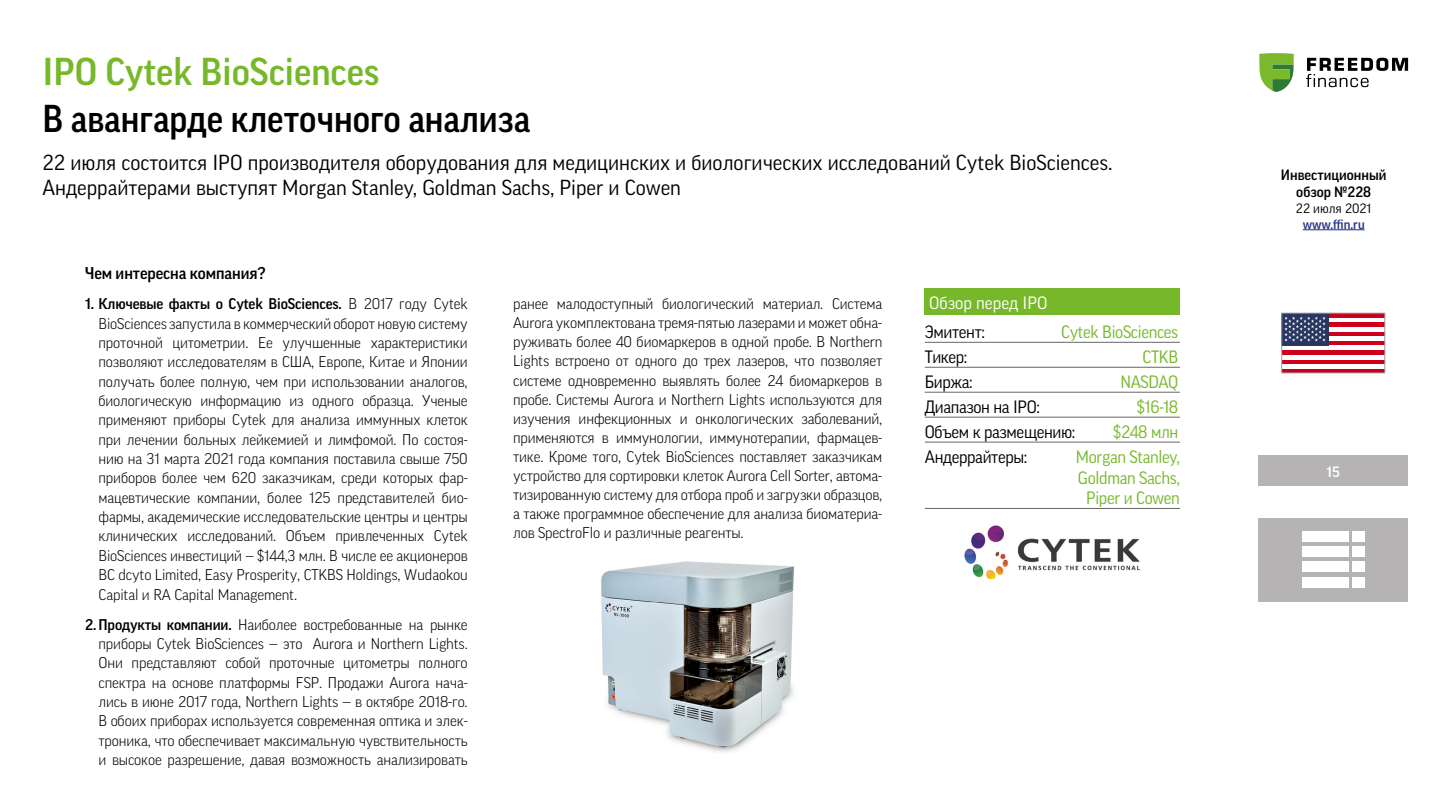
<style>
.page{position:relative;width:1440px;height:810px;background:#fff}
.page>*{position:absolute;margin:0;border:0;box-sizing:border-box;transform-origin:0 0}
.t1{font:500 37.5px "Good Pro";color:#000;scale:.95 1}
.t2{font:500 37.5px "Good Pro";color:#76b82a}
.t3{font:21px/25.2px "Good Pro";color:#000}
.t4{font:17.25px/20.7px "Good Pro";letter-spacing:-.02em;color:#76b82a;text-align:right}
.t5{font:17.25px "Good Pro";letter-spacing:-.02em;color:#000}
.t6{font:17.25px "Good Pro";color:#fff}
.t7{font:500 16.5px "Good Pro";letter-spacing:-.005em;color:#000}
.t8{font:300 15px/19.4px "Good Pro";letter-spacing:-.01em;color:#000;text-align:justify}
.t9{font:500 14.48px/17.4px "Good Pro";color:#000;text-align:center}
.t10{font:500 14.48px "Good Pro";color:#fff}
.t11{font:500 13.05px "Good Pro";color:#283583}
.t12{font:13.05px "Good Pro";color:#000}
.s1{font-weight:500}
</style>
<div class="page">
<hr style="left:1303px;top:229px;width:62px;height:1px;background:#283583">
<div style="left:1258px;top:456px;width:150px;height:30px;background:#b5b3b3"></div>
<div style="left:1259px;top:518px;width:149px;height:83px;background:#b5b3b3"></div>
<div style="left:1302px;top:531px;width:46px;height:11px;background:#fff"></div>
<div style="left:1352px;top:531px;width:13px;height:11px;background:#fff"></div>
<div style="left:1302px;top:547px;width:46px;height:10px;background:#fff"></div>
<div style="left:1352px;top:547px;width:13px;height:10px;background:#fff"></div>
<div style="left:1302px;top:562px;width:46px;height:10px;background:#fff"></div>
<div style="left:1352px;top:562px;width:13px;height:10px;background:#fff"></div>
<div style="left:1302px;top:577px;width:46px;height:11px;background:#fff"></div>
<div style="left:1352px;top:577px;width:13px;height:11px;background:#fff"></div>
<svg style="left:1259px;top:53px;width:35px;height:39px"></svg>
<svg style="left:1306px;top:58px;width:102px;height:29px"></svg>
<div style="left:1282px;top:368px;width:103px;height:5px;background:#cc001c"></div>
<div style="left:1282px;top:359px;width:103px;height:5px;background:#cc001c"></div>
<div style="left:1282px;top:350px;width:103px;height:5px;background:#cc001c"></div>
<hr style="left:1282px;top:341px;width:103px;height:4px;background:#cc001c">
<hr style="left:1282px;top:332px;width:103px;height:4px;background:#cc001c">
<div style="left:1282px;top:322px;width:103px;height:5px;background:#cc001c"></div>
<div style="left:1282px;top:313px;width:103px;height:5px;background:#cc001c"></div>
<div style="left:1282px;top:313px;width:47px;height:32px;background:#293661"></div>
<svg style="left:1284px;top:316px;width:42px;height:26px"></svg>
<div style="left:1282px;top:313px;width:103px;height:60px;border:1px solid #9d9d9c"></div>
<hr style="left:925px;top:342px;width:255px;height:1px;background:#666">
<hr style="left:925px;top:367px;width:255px;height:1px;background:#666">
<hr style="left:925px;top:392px;width:255px;height:1px;background:#666">
<hr style="left:925px;top:417px;width:255px;height:1px;background:#666">
<hr style="left:925px;top:442px;width:255px;height:1px;background:#666">
<hr style="left:925px;top:508px;width:255px;height:1px;background:#666">
<div style="left:925px;top:288px;width:255px;height:27px;background:#76b82a"></div>
<img style="left:601px;top:561px;width:193px;height:192px">
<img style="left:965px;top:526px;width:175px;height:53px">
<h1 class="t2" style="left:43px;top:50px;width:339px">IPO Cytek BioSciences</h1>
<h1 class="t1" style="left:43px;top:97px;width:515px">В авангарде клеточного анализа</h1>
<h2 class="t3" style="left:43px;top:150px;width:1071px">22 июля состоится IPO производителя оборудования для медицинских и биологических исследований Cytek BioSciences.<br>Андеррайтерами выступят Morgan Stanley, Goldman Sachs, Piper и Cowen</h2>
<p class="t7" style="left:85px;top:264px;width:182px">Чем интересна компания?</p>
<p class="t8" style="left:99px;top:294px;width:371px;text-indent:-14px"><span class="s1">1. Ключевые факты о Cytek BioSciences.</span> В 2017 году Cytek BioSciences запустила в коммерческий оборот новую систему проточной цитометрии. Ее улучшенные характеристики позволяют исследователям в США, Европе, Китае и Японии получать более полную, чем при использовании аналогов, биологическую информацию из одного образца. Ученые применяют приборы Cytek для анализа иммунных клеток при лечении больных лейкемией и лимфомой. По состоя&shy;нию на 31 марта 2021 года компания поставила свыше 750 приборов более чем 620 заказчикам, среди которых фар&shy;мацевтические компании, более 125 представителей био&shy;фармы, академические исследовательские центры и центры клинических исследований. Объем привлеченных Cytek BioSciences инвестиций — $144,3 млн. В числе ее акционеров BC dcyto Limited, Easy Prosperity, CTKBS Holdings, Wudaokou Capital и RA Capital Management.</p>
<p class="t8" style="left:99px;top:614px;width:371px;text-indent:-14px"><span class="s1">2.Продукты компании.</span> Наиболее востребованные на рынке приборы Cytek BioSciences — это Aurora и Northern Lights.<br>Они представляют собой проточные цитометры полного спектра на основе платформы FSP. Продажи Aurora нача&shy;лись в июне 2017 года, Northern Lights — в октябре 2018-го.<br>В обоих приборах используется современная оптика и элек&shy;троника, что обеспечивает максимальную чувствительность и высокое разрешение, давая возможность анализировать</p>
<p class="t8" style="left:513px;top:294px;width:371px;line-height:19px">ранее малодоступный биологический материал. Система Aurora укомплектована тремя-пятью лазерами и может обна&shy;руживать более 40 биомаркеров в одной пробе. В Northern Lights встроено от одного до трех лазеров, что позволяет системе одновременно выявлять более 24 биомаркеров в пробе. Системы Aurora и Northern Lights используются для изучения инфекционных и онкологических заболеваний, применяются в иммунологии, иммунотерапии, фармацев&shy;тике. Кроме того, Cytek BioSciences поставляет заказчикам устройство для сортировки клеток Aurora Cell Sorter, автома&shy;тизированную систему для отбора проб и загрузки образцов, а также программное обеспечение для анализа биоматериа&shy;лов SpectroFlo и различные реагенты.</p>
<p class="t6" style="left:929px;top:292px;width:120px">Обзор перед IPO</p>
<p class="t5" style="left:925px;top:322px;width:62px">Эмитент:</p>
<p class="t4" style="left:1061px;top:322px;width:119px">Cytek BioSciences</p>
<p class="t5" style="left:925px;top:347px;width:44px">Тикер:</p>
<p class="t4" style="left:1142px;top:346px;width:37px">CTKB</p>
<p class="t5" style="left:925px;top:372px;width:49px">Биржа:</p>
<p class="t4" style="left:1121px;top:371px;width:59px">NASDAQ</p>
<p class="t5" style="left:925px;top:397px;width:117px">Диапазон на IPO:</p>
<p class="t4" style="left:1137px;top:396px;width:43px">$16-18</p>
<p class="t5" style="left:925px;top:422px;width:152px">Объем к размещению:</p>
<p class="t4" style="left:1113px;top:421px;width:67px">$248 млн</p>
<p class="t5" style="left:925px;top:447px;width:104px">Андеррайтеры:</p>
<p class="t4" style="left:1076px;top:446px;width:105px">Morgan Stanley,<br>Goldman Sachs,<br>Piper и Cowen</p>
<p class="t9" style="left:1281px;top:166px;width:107px">Инвестиционный обзор №228</p>
<p class="t12" style="left:1296px;top:201px;width:77px">22 июля 2021</p>
<p class="t11" style="left:1303px;top:217px;width:63px">www.ffin.ru</p>
<p class="t10" style="left:1327px;top:463px;width:15px">15</p>
</div>
